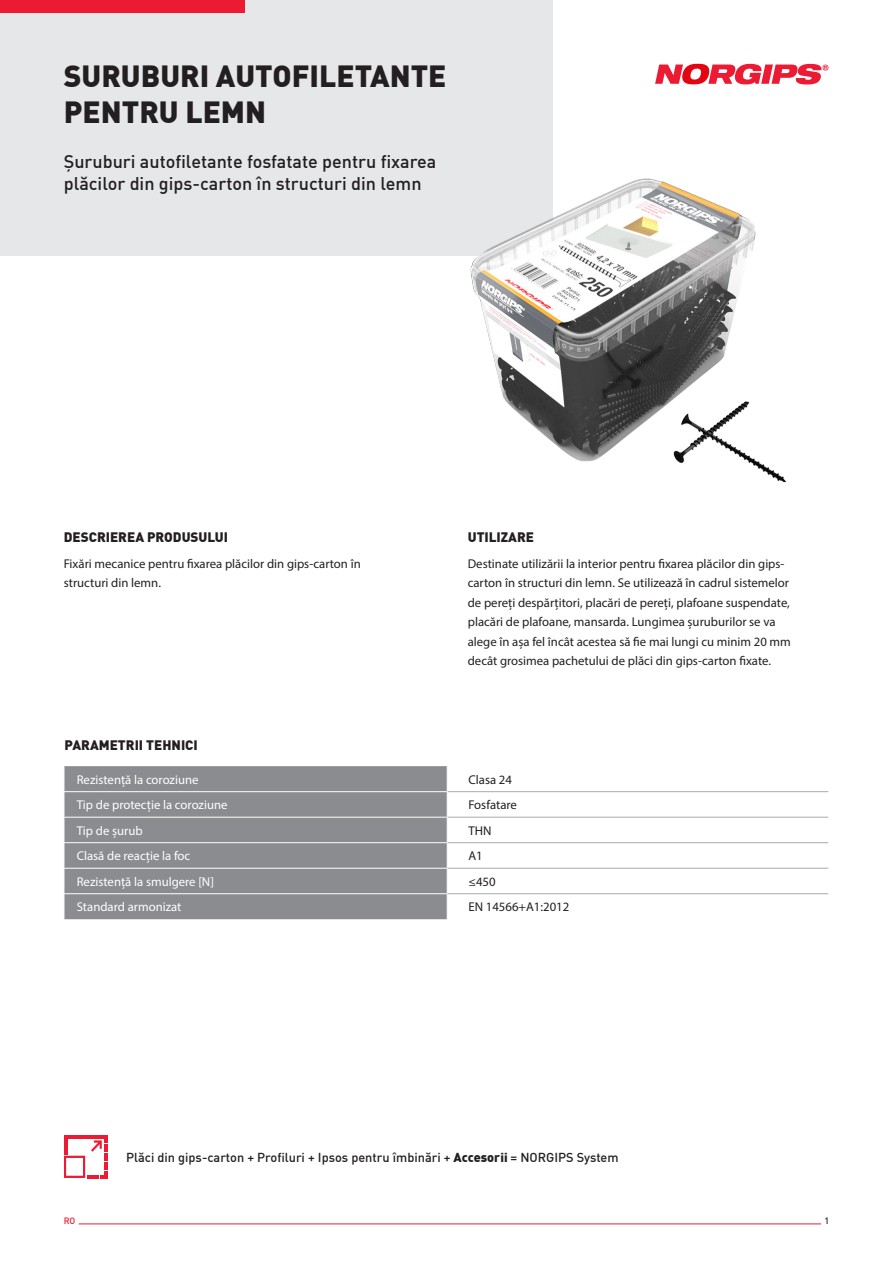
<style>
.page{position:relative;width:893px;height:1263px;background:#fff}
.page>*{position:absolute;margin:0;border:0;box-sizing:border-box;transform-origin:0 0}
.t1{font:900 30px/36px "DIN Offc Pro";color:#231f20}
.t2{font:500 18px/22.5px "DIN Offc Pro";color:#231f20}
.header_2{font:900 13.5px "DIN Offc Pro";color:#231f20}
.txt{font:12.75px/19.5px "Myriad Pro";color:#231f20}
.t3{font:12.75px "Myriad Pro";color:#fff}
.t4{font:500 12.75px "DIN Offc Pro";color:#231f20}
.t5{font:500 9px "DIN Offc Pro";color:#ed1a33}
.t6{font:500 9px "DIN Offc Pro";color:#231f20}
.s1{font-weight:900}
</style>
<div class="page">
<div style="left:0;top:0;width:553px;height:255px;background:#e6e7e9"></div>
<div style="left:0;top:0;width:244px;height:13px;background:#ed1a33"></div>
<svg style="left:655px;top:64px;width:173px;height:20px"></svg>
<hr style="left:79px;top:1223px;width:742px;height:1px;background:#ed1a33">
<svg style="left:64px;top:1135px;width:43px;height:44px"></svg>
<div style="left:65px;top:766px;width:382px;height:153px;background:#8a8c8f"></div>
<hr style="left:64px;top:791px;width:384px;height:1px;background:#fff">
<hr style="left:64px;top:817px;width:384px;height:1px;background:#fff">
<hr style="left:64px;top:842px;width:384px;height:1px;background:#fff">
<hr style="left:64px;top:868px;width:384px;height:1px;background:#fff">
<hr style="left:64px;top:893px;width:384px;height:1px;background:#fff">
<svg style="left:64px;top:766px;width:1px;height:153px"></svg>
<hr style="left:448px;top:791px;width:380px;height:1px;background:#a8a9ad">
<hr style="left:448px;top:817px;width:380px;height:1px;background:#a8a9ad">
<hr style="left:448px;top:842px;width:380px;height:1px;background:#a8a9ad">
<hr style="left:448px;top:868px;width:380px;height:1px;background:#a8a9ad">
<hr style="left:448px;top:893px;width:380px;height:1px;background:#a8a9ad">
<img style="left:395px;top:178px;width:392px;height:305px">
<p class="t1" style="left:64px;top:56px;width:384px">SURUBURI AUTOFILETANTE<br>PENTRU LEMN</p>
<p class="t2" style="left:64px;top:149px;width:374px">Șuruburi autofiletante fosfatate pentru fixarea plăcilor din gips-carton în structuri din lemn</p>
<p class="header_2" style="left:64px;top:527px;width:166px">DESCRIEREA PRODUSULUI</p>
<p class="header_2" style="left:468px;top:527px;width:68px">UTILIZARE</p>
<p class="txt" style="left:64px;top:554px;width:298px">Fixări mecanice pentru fixarea plăcilor din gips-carton în structuri din lemn.</p>
<p class="header_2" style="left:65px;top:734px;width:135px">PARAMETRII TEHNICI</p>
<p class="txt" style="left:468px;top:554px;width:325px">Destinate utilizării la interior pentru fixarea plăcilor din gips&shy;carton în structuri din lemn. Se utilizează în cadrul sistemelor de pereți despărțitori, placări de pereți, plafoane suspendate, placări de plafoane, mansarda. Lungimea șuruburilor se va alege în așa fel încât acestea să fie mai lungi cu minim 20 mm decât grosimea pachetului de plăci din gips-carton fixate.</p>
<p class="t3" style="left:77px;top:772px;width:123px">Rezistență la coroziune</p>
<p class="txt" style="left:468px;top:769px;width:45px">Clasa 24</p>
<p class="t3" style="left:77px;top:797px;width:152px">Tip de protecție la coroziune</p>
<p class="txt" style="left:468px;top:795px;width:50px">Fosfatare</p>
<p class="t3" style="left:77px;top:823px;width:67px">Tip de șurub</p>
<p class="txt" style="left:468px;top:820px;width:25px">THN</p>
<p class="t3" style="left:77px;top:848px;width:115px">Clasă de reacție la foc</p>
<p class="txt" style="left:468px;top:846px;width:16px">A1</p>
<p class="t3" style="left:77px;top:874px;width:139px">Rezistență la smulgere [N]</p>
<p class="txt" style="left:468px;top:872px;width:29px">≤450</p>
<p class="t3" style="left:77px;top:899px;width:106px">Standard armonizat</p>
<p class="txt" style="left:468px;top:897px;width:102px">EN 14566+A1:2012</p>
<p class="t4" style="left:126px;top:1147px;width:494px">Plăci din gips-carton + Profiluri + Ipsos pentru îmbinări + <span class="s1">Accesorii</span> = NORGIPS System</p>
<p class="t5" style="left:64px;top:1214px;width:13px">RO</p>
<p class="t6" style="left:824px;top:1214px;width:6px">1</p>
</div>
